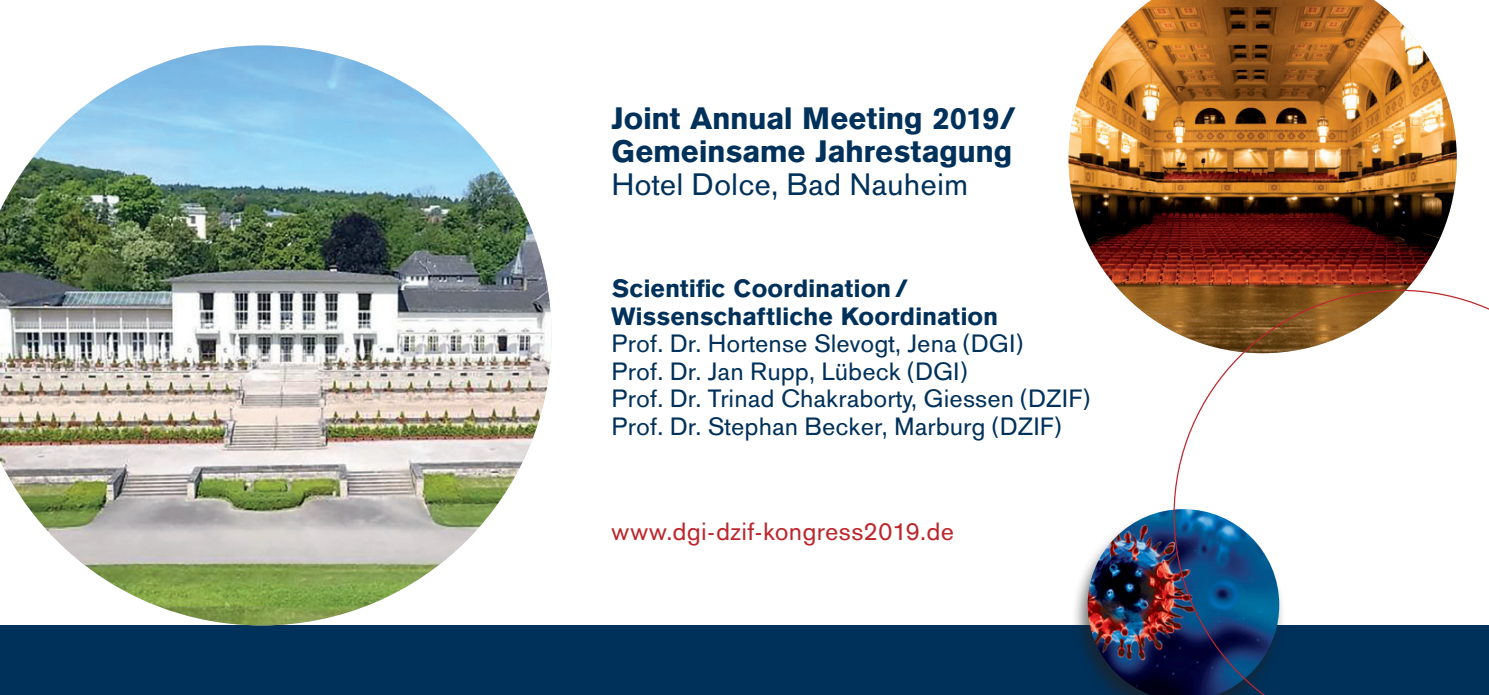
<style>
.page{position:relative;width:1489px;height:695px;background:#fff}
.page>*{position:absolute;margin:0;border:0;box-sizing:border-box;transform-origin:0 0}
.t1{font:700 32.5px/32.5px "Akzidenz";letter-spacing:.005em;color:#00315a}
.t2{font:32.5px "Akzidenz";color:#00315a}
.t3{font:26.25px/27.5px "Akzidenz";color:#00315a}
.t4{font:700 26.25px/27.5px "Akzidenz";letter-spacing:.01em;color:#00315a}
.t5{font:26.25px "Akzidenz";letter-spacing:.005em;color:#bc272d}
</style>
<div class="page">
<div style="left:0;top:625px;width:1488px;height:69px;background:#00315a"></div>
<img style="left:0;top:45px;width:551px;height:580px">
<img style="left:1068px;top:0;width:388px;height:332px">
<div style="left:1071px;top:508px;width:215px;height:186px;background:#231f20;opacity:.6"></div>
<img style="left:1087px;top:509px;width:86px;height:185px">
<svg style="left:1173px;top:289px;width:315px;height:405px"></svg>
<p class="t1" style="left:611px;top:105px;width:406px">Joint Annual Meeting 2019 /<br>Gemeinsame Jahrestagung</p>
<p class="t2" style="left:611px;top:162px;width:358px">Hotel Dolce, Bad Nauheim</p>
<p class="t4" style="left:611px;top:277px;width:388px">Scientififfiic Coordination /<br>Wissenschaftliche Koordination</p>
<p class="t3" style="left:611px;top:332px;width:480px">Prof. Dr. Hortense Slevogt, Jena (DGI)<br>Prof. Dr. Jan Rupp, Lübeck (DGI)<br>Prof. Dr. Trinad Chakraborty, Giessen (DZIF)<br>Prof. Dr. Stephan Becker, Marburg (DZIF)</p>
<p class="t5" style="left:611px;top:513px;width:344px">www.dgi-dzif-kongress2019.de</p>
</div>
